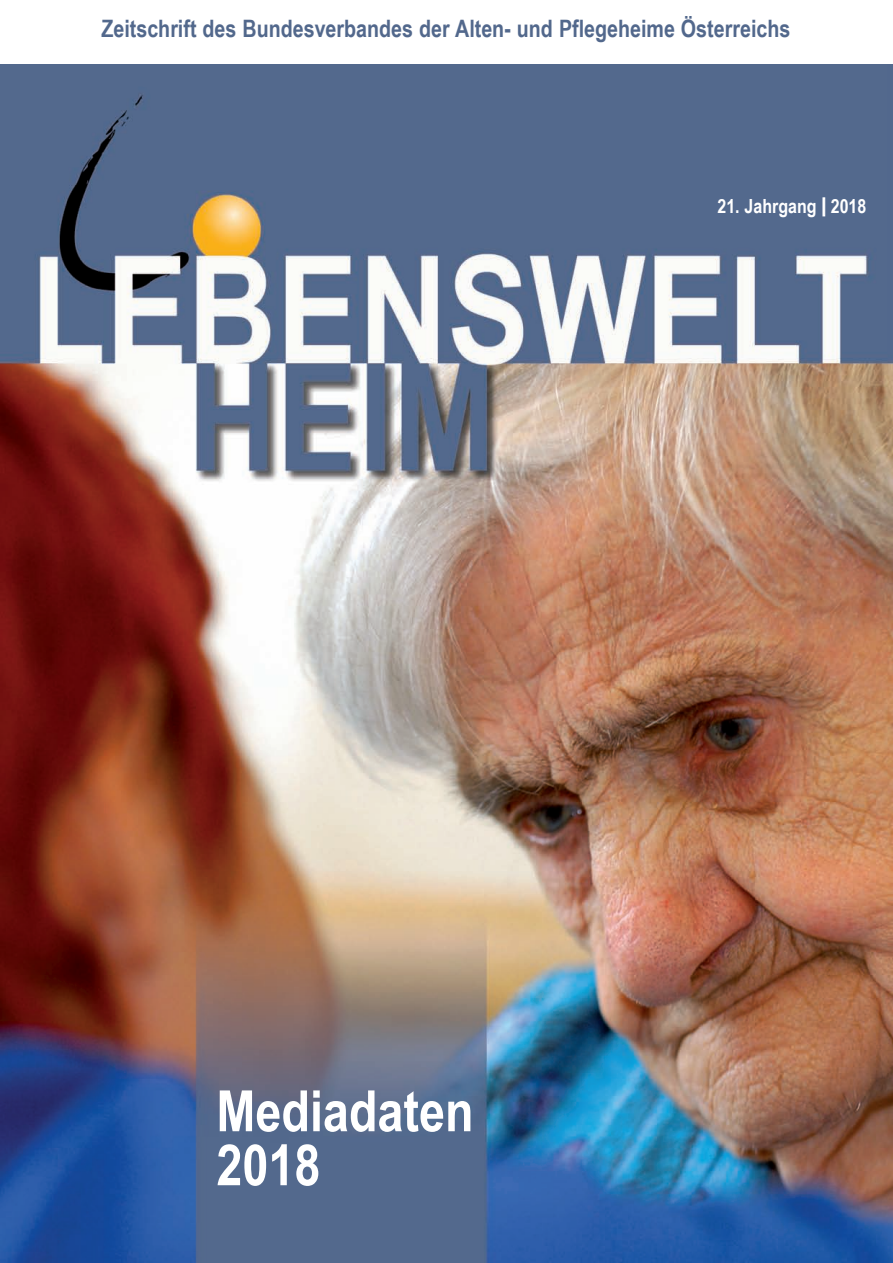
<style>
.page{position:relative;width:893px;height:1263px;background:#fff}
.page>*{position:absolute;margin:0;border:0;box-sizing:border-box;transform-origin:0 0}
.t1{font:700 57px/54px "Arial Narrow";color:#fff}
.t2{font:700 24px "Arial Narrow";color:#52688c}
.t3{font:700 19.5px "Arial Narrow";color:#fff}
</style>
<div class="page">
<img style="left:0;top:65px;width:893px;height:1198px">
<svg style="left:823px;top:198px;width:2px;height:18px"></svg>
<p class="t2" style="left:101px;top:14px;width:690px">Zeitschrift des Bundesverbandes der Alten- und Pflegeheime Österreichs</p>
<p class="t3" style="left:717px;top:195px;width:150px">21. Jahrgang 2018</p>
<h1 class="t1" style="left:216px;top:1083px;width:259px">Mediadaten<br>2018</h1>
</div>
